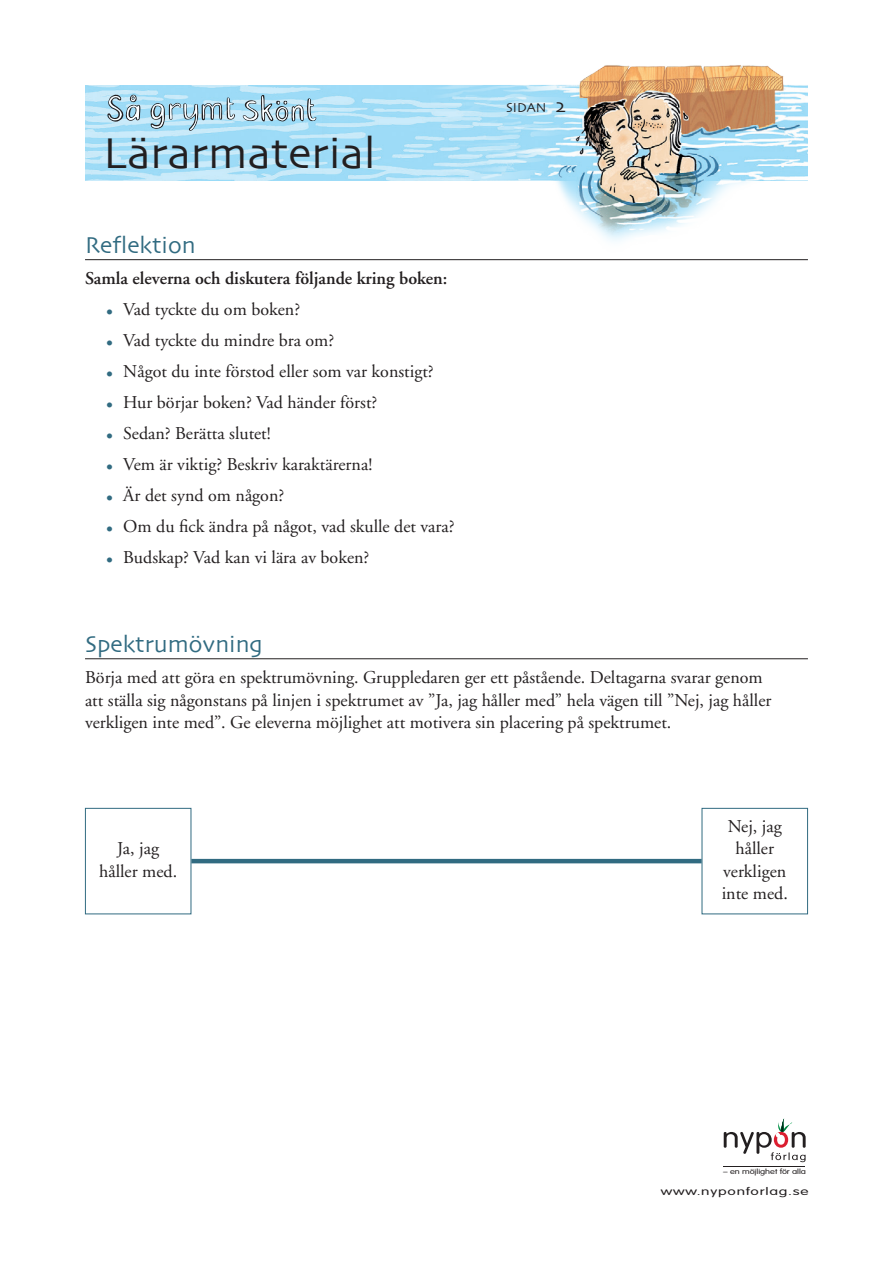
<style>
.page{position:relative;width:893px;height:1263px;background:#fff}
.page>*{position:absolute;margin:0;border:0;box-sizing:border-box;transform-origin:0 0}
.t1{font:45px "Skia";color:#231f20}
.mellemrubrik{font:24px "Skia";color:#316b81}
.brødtekst{font:18px/22.5px "Adobe Garamond";color:#231f20;text-align:center}
.punkter{font:18px "Adobe Garamond";color:#231f20}
.brødtekst_fed{font:600 18px "Adobe Garamond";color:#231f20}
.t2{font:13.5px "Skia";color:#231f20}
.t3{font:300 10.5px "VAG Rounded";letter-spacing:.05em;color:#231f20;scale:1.48 1}
.t4{font:300 7.2px "VAG Rounded";letter-spacing:-.005em;color:#231f20;scale:1.28 1}
.s1{color:#316b81}
.s2{font-size:19.5px}
</style>
<div class="page">
<img style="left:85px;top:85px;width:237px;height:95px">
<img style="left:322px;top:65px;width:486px;height:196px">
<svg style="left:724px;top:1118px;width:82px;height:44px"></svg>
<hr style="left:724px;top:1167px;width:81px;height:1px;background:#231f20">
<svg style="left:243px;top:95px;width:73px;height:27px;background:#a0c1d0"></svg>
<svg style="left:151px;top:98px;width:84px;height:33px;background:#a2c7d9"></svg>
<svg style="left:107px;top:95px;width:33px;height:27px"></svg>
<hr style="left:85px;top:259px;width:723px;height:1px;background:#231f20">
<hr style="left:85px;top:658px;width:723px;height:1px;background:#231f20">
<div style="left:85px;top:808px;width:106px;height:106px;border:1px solid #316b81"></div>
<div style="left:702px;top:808px;width:106px;height:106px;border:1px solid #316b81"></div>
<hr style="left:191px;top:859px;width:511px;height:4px;background:#316b81">
<h1 class="t1" style="left:103px;top:126px;width:274px">Lärarmaterial</h1>
<p class="mellemrubrik" style="left:85px;top:231px;width:112px">Reflektion</p>
<p class="brødtekst_fed" style="left:85px;top:268px;width:364px">Samla eleverna och diskutera följande kring boken:</p>
<p class="punkter" style="left:106px;top:300px;width:195px"><span class="s1">•</span> Vad tyckte du om boken?</p>
<p class="punkter" style="left:106px;top:331px;width:229px"><span class="s1">•</span> Vad tyckte du mindre bra om?</p>
<p class="punkter" style="left:106px;top:362px;width:329px"><span class="s1">•</span> Något du inte förstod eller som var konstigt?</p>
<p class="punkter" style="left:106px;top:393px;width:273px"><span class="s1">•</span> Hur börjar boken? Vad händer först?</p>
<p class="punkter" style="left:106px;top:424px;width:166px"><span class="s1">•</span> Sedan? Berätta slutet!</p>
<p class="punkter" style="left:106px;top:455px;width:267px"><span class="s1">•</span> Vem är viktig? Beskriv karaktärerna!</p>
<p class="punkter" style="left:106px;top:486px;width:179px"><span class="s1">•</span> Är det synd om någon?</p>
<p class="punkter" style="left:106px;top:517px;width:350px"><span class="s1">•</span> Om du fick ändra på något, vad skulle det vara?</p>
<p class="punkter" style="left:106px;top:548px;width:265px"><span class="s1">•</span> Budskap? Vad kan vi lära av boken?</p>
<p class="t2" style="left:506px;top:100px;width:61px">SIDAN <span class="s2">2</span></p>
<p class="mellemrubrik" style="left:85px;top:630px;width:179px">Spektrumövning</p>
<p class="brødtekst" style="left:85px;top:666px;width:688px;text-align:left">Börja med att göra en spektrumövning. Gruppledaren ger ett påstående. Deltagarna svarar genom att ställa sig någonstans på linjen i spektrumet av ”Ja, jag håller med” hela vägen till ”Nej, jag håller verkligen inte med”. Ge eleverna möjlighet att motivera sin placering på spektrumet.</p>
<p class="brødtekst" style="left:99px;top:838px;width:79px">Ja, jag håller med.</p>
<p class="brødtekst" style="left:722px;top:815px;width:68px">Nej, jag håller verkligen inte med.</p>
<p class="t4" style="left:723px;top:1167px;width:66px">– en möjlighet för alla</p>
<p class="t3" style="left:661px;top:1185px;width:101px">www.nyponforlag.se</p>
</div>
